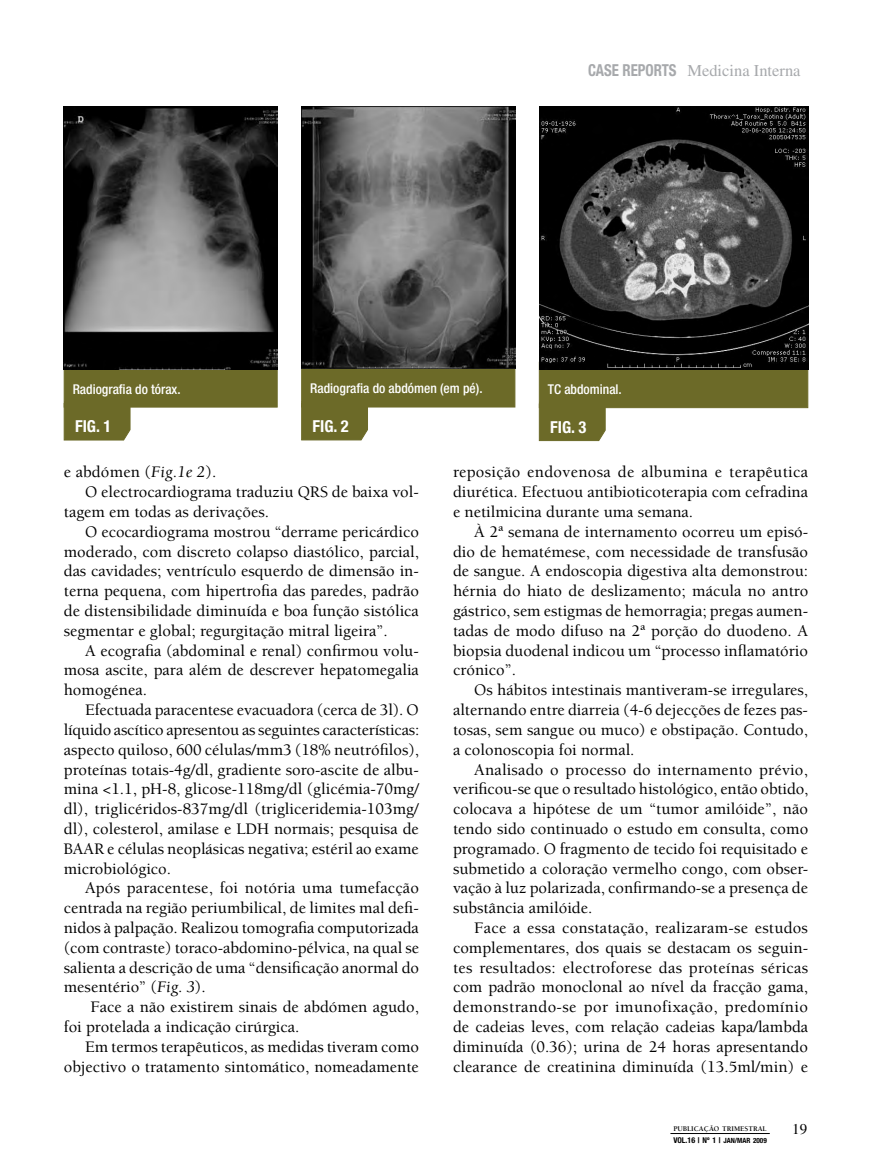
<style>
.page{position:relative;width:872px;height:1170px;background:#fff}
.page>*{position:absolute;margin:0;border:0;box-sizing:border-box;transform-origin:0 0}
.t1{font:500 16.5px/19.8px "Berkeley";color:#000;text-align:justify}
.t2{font:16.5px "Times";color:#a7a9ac}
.t3{font:700 condensed 16.5px "Helvetica Neue";color:#fff}
.t4{font:15px "Times";color:#000}
.t5{font:500 condensed 13.5px "Helvetica Neue";color:#fff}
.t6{font:700 condensed 7.95px "Helvetica Neue";color:#000}
.t7{font:700 7.35px "Berkeley";color:#000}
.s1{font-family:"Helvetica Neue";font-weight:700;font-stretch:condensed}
.s2{font-weight:400;font-style:italic}
.s3{font-size:7.2px}
</style>
<div class="page">
<hr style="left:670px;top:1133px;width:99px;height:1px;background:#000">
<div style="left:301px;top:361px;width:214px;height:46px;background:#6c6a28"></div>
<div style="left:301px;top:401px;width:67px;height:39px;background:#6c6a28"></div>
<div style="left:539px;top:362px;width:269px;height:46px;background:#6c6a28;border:1px solid #6c6a28"></div>
<div style="left:538px;top:401px;width:68px;height:40px;background:#6c6a28"></div>
<div style="left:64px;top:361px;width:213px;height:46px;background:#6c6a28"></div>
<svg style="left:63px;top:401px;width:68px;height:40px"></svg>
<img style="left:64px;top:106px;width:213px;height:263px">
<img style="left:301px;top:106px;width:214px;height:262px">
<img style="left:539px;top:106px;width:269px;height:263px">
<p class="t5" style="left:73px;top:380px;width:109px">Radiografia do tórax.</p>
<p class="t3" style="left:75px;top:416px;width:38px">FIG. 1</p>
<p class="t2" style="left:588px;top:61px;width:214px"><span class="s1">CASE R EPORTS</span> Medicina Interna</p>
<p class="t5" style="left:310px;top:380px;width:174px">Radiografia do abdómen (em pé).</p>
<p class="t3" style="left:312px;top:416px;width:38px">FIG. 2</p>
<p class="t5" style="left:548px;top:381px;width:75px">TC abdominal.</p>
<p class="t3" style="left:550px;top:416px;width:38px">FIG. 3</p>
<p class="t1" style="left:64px;top:462px;width:154px">e abdómen (<span class="s2">Fig.1e 2</span>).</p>
<p class="t1" style="left:85px;top:482px;width:335px">O electrocardiograma traduziu QRS de baixa vol-</p>
<p class="t1" style="left:64px;top:502px;width:207px">tagem em todas as derivações.</p>
<p class="t1" style="left:85px;top:522px;width:335px">O ecocardiograma mostrou “derrame pericárdico</p>
<p class="t1" style="left:64px;top:541px;width:357px">moderado, com discreto colapso diastólico, parcial,</p>
<p class="t1" style="left:64px;top:561px;width:357px">das cavidades; ventrículo esquerdo de dimensão in-</p>
<p class="t1" style="left:64px;top:581px;width:357px">terna pequena, com hipertrofia das paredes, padrão</p>
<p class="t1" style="left:64px;top:601px;width:357px">de distensibilidade diminuída e boa função sistólica</p>
<p class="t1" style="left:64px;top:621px;width:325px">segmentar e global; regurgitação mitral ligeira”.</p>
<p class="t1" style="left:85px;top:640px;width:335px">A ecografia (abdominal e renal) confirmou volu-</p>
<p class="t1" style="left:64px;top:660px;width:357px">mosa ascite, para além de descrever hepatomegalia</p>
<p class="t1" style="left:64px;top:680px;width:85px">homogénea.</p>
<p class="t1" style="left:85px;top:700px;width:335px">Efectuada paracentese evacuadora (cerca de 3l). O</p>
<p class="t1" style="left:64px;top:720px;width:357px">líquido ascítico apresentou as seguintes características:</p>
<p class="t1" style="left:64px;top:739px;width:357px">aspecto quiloso, 600 células/mm3 (18% neutrófilos),</p>
<p class="t1" style="left:64px;top:759px;width:357px">proteínas totais-4g/dl, gradiente soro-ascite de albu-</p>
<p class="t1" style="left:64px;top:779px;width:357px">mina &lt;1.1, pH-8, glicose-118mg/dl (glicémia-70mg/</p>
<p class="t1" style="left:64px;top:799px;width:356px">dl), triglicéridos-837mg/dl (trigliceridemia-103mg/</p>
<p class="t1" style="left:64px;top:819px;width:356px">dl), colesterol, amilase e LDH normais; pesquisa de</p>
<p class="t1" style="left:64px;top:838px;width:356px">BAAR e células neoplásicas negativa; estéril ao exame</p>
<p class="t1" style="left:64px;top:858px;width:109px">microbiológico.</p>
<p class="t1" style="left:85px;top:878px;width:335px">Após paracentese, foi notória uma tumefacção</p>
<p class="t1" style="left:64px;top:898px;width:357px">centrada na região periumbilical, de limites mal defi-</p>
<p class="t1" style="left:64px;top:918px;width:356px">nidos à palpação. Realizou tomografia computorizada</p>
<p class="t1" style="left:64px;top:937px;width:357px">(com contraste) toraco-abdomino-pélvica, na qual se</p>
<p class="t1" style="left:64px;top:957px;width:357px">salienta a descrição de uma “densificação anormal do</p>
<p class="t1" style="left:64px;top:977px;width:143px">mesentério” (<span class="s2">Fig. 3</span>).</p>
<p class="t1" style="left:90px;top:997px;width:330px">Face a não existirem sinais de abdómen agudo,</p>
<p class="t1" style="left:64px;top:1017px;width:237px">foi protelada a indicação cirúrgica.</p>
<p class="t1" style="left:85px;top:1036px;width:335px">Em termos terapêuticos, as medidas tiveram como</p>
<p class="t1" style="left:64px;top:1056px;width:357px">objectivo o tratamento sintomático, nomeadamente</p>
<p class="t1" style="left:453px;top:462px;width:357px">reposição endovenosa de albumina e terapêutica diurética. Efectuou antibioticoterapia com cefradina e netilmicina durante uma semana.</p>
<p class="t1" style="left:453px;top:522px;width:357px;text-indent:21px">À 2ª semana de internamento ocorreu um episó&shy;dio de hematémese, com necessidade de transfusão de sangue. A endoscopia digestiva alta demonstrou: hérnia do hiato de deslizamento; mácula no antro gástrico, sem estigmas de hemorragia; pregas aumen&shy;tadas de modo difuso na 2ª porção do duodeno. A biopsia duodenal indicou um “processo inflamatório crónico”.</p>
<p class="t1" style="left:453px;top:680px;width:356px;text-indent:21px">Os hábitos intestinais mantiveram-se irregulares, alternando entre diarreia (4-6 dejecções de fezes pas&shy;tosas, sem sangue ou muco) e obstipação. Contudo, a colonoscopia foi normal.</p>
<p class="t1" style="left:453px;top:759px;width:357px;text-indent:21px">Analisado o processo do internamento prévio, verificou-se que o resultado histológico, então obtido, colocava a hipótese de um “tumor amilóide”, não tendo sido continuado o estudo em consulta, como programado. O fragmento de tecido foi requisitado e submetido a coloração vermelho congo, com obser&shy;vação à luz polarizada, confirmando-se a presença de substância amilóide.</p>
<p class="t1" style="left:453px;top:918px;width:357px;text-indent:21px">Face a essa constatação, realizaram-se estudos complementares, dos quais se destacam os seguin&shy;tes resultados: electroforese das proteínas séricas com padrão monoclonal ao nível da fracção gama, demonstrando-se por imunofixação, predomínio de cadeias leves, com relação cadeias kapa/lambda diminuída (0.36); urina de 24 horas apresentando clearance de creatinina diminuída (13.5ml/min) e</p>
<p class="t7" style="left:673px;top:1124px;width:95px">PUBLICAÇÃO TRIMESTRAL</p>
<p class="t4" style="left:792px;top:1120px;width:16px">19</p>
<p class="t6" style="left:673px;top:1134px;width:95px">VOL.16 | Nº 1 | <span class="s3">JAN/MAR 2009</span></p>
</div>
